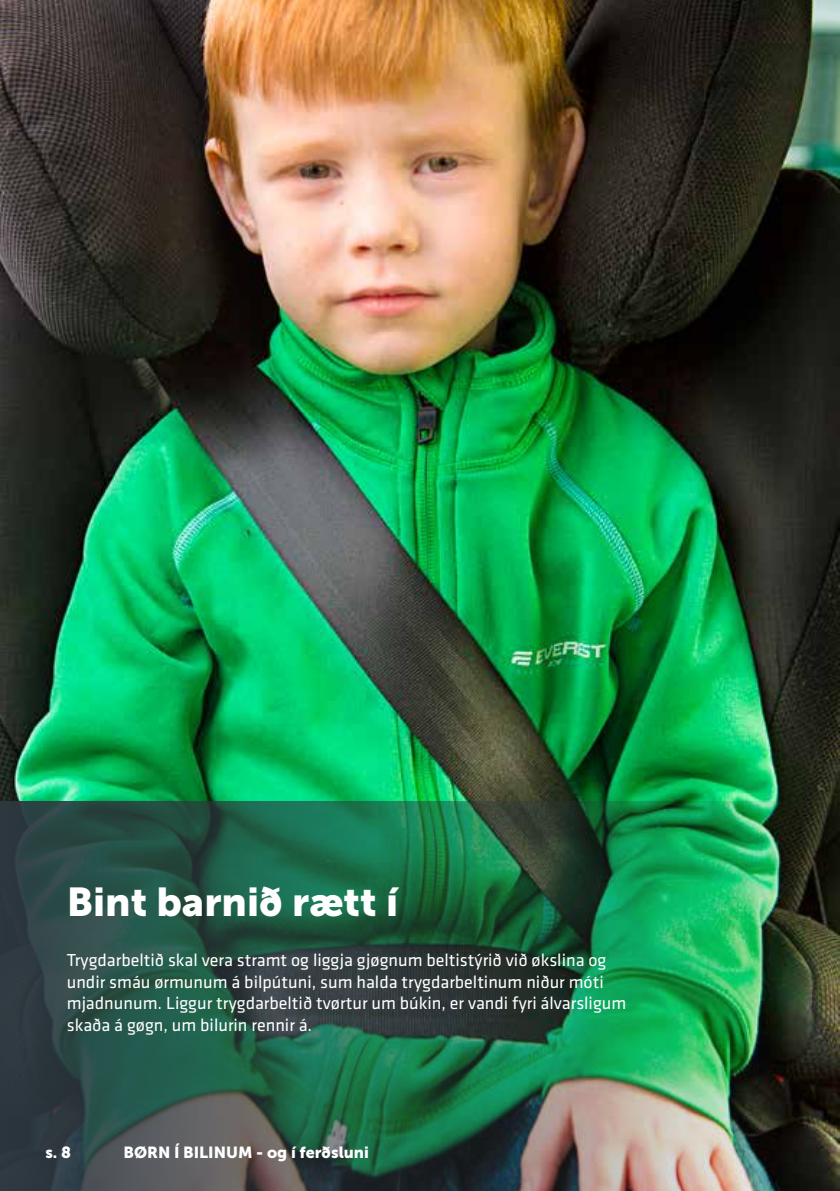
<style>
.page{position:relative;width:840px;height:1191px;background:#fff}
.page>*{position:absolute;margin:0;border:0;box-sizing:border-box;transform-origin:0 0}
.t1{font:40px "Museo Sans 900";color:#fff}
.t2{font:18px/21.6px "Klavika";color:#fff}
.t3{font:16px "Museo Sans 900";color:#fff}
</style>
<div class="page">
<img style="left:0;top:0;width:839px;height:801px">
<img style="left:0;top:801px;width:839px;height:390px">
<h1 class="t1" style="left:67px;top:879px;width:332px">Bint barnið rætt í</h1>
<p class="t2" style="left:67px;top:949px;width:560px">Trygdarbeltið skal vera stramt og liggja gjøgnum beltistýrið við økslina og undir smáu ørmunum á bilpútuni, sum halda trygdarbeltinum niður móti mjadnunum. Liggur trygdarbeltið tvørtur um búkin, er vandi fyri álvarsligum skaða á gøgn, um bilurin rennir á.</p>
<p class="t3" style="left:45px;top:1143px;width:27px">s. 8</p>
<p class="t3" style="left:123px;top:1143px;width:247px">BØRN Í BILINUM - og í ferðsluni</p>
</div>
